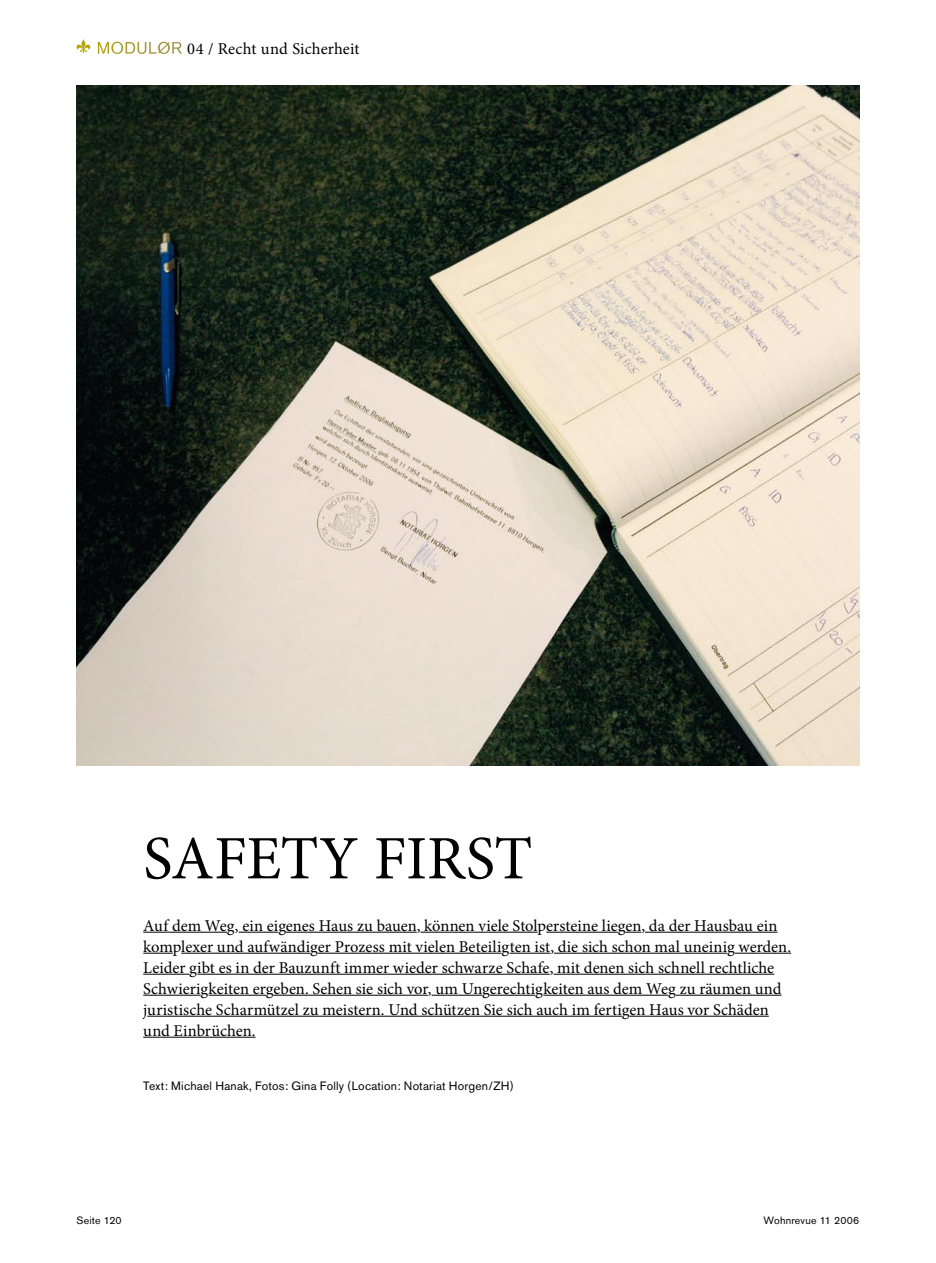
<style>
.page{position:relative;width:936px;height:1263px;background:#fff}
.page>*{position:absolute;margin:0;border:0;box-sizing:border-box;transform-origin:0 0}
.t1{font:61.65px "Minion Pro";color:#000}
.t2{font:16.5px/21px "Minion Pro";color:#000}
.t3{font:12px "Akzidenz Grotesk BE";letter-spacing:.015em;color:#000}
.t4{font:10.5px "Akzidenz Grotesk BE";letter-spacing:.02em;color:#000}
.s1{font-family:"Akzidenz Grotesk BE";color:#fff}
</style>
<div class="page">
<hr style="left:143px;top:932px;width:84px;height:1px;background:#000">
<hr style="left:239px;top:932px;width:39px;height:1px;background:#000">
<hr style="left:286px;top:932px;width:130px;height:1px;background:#000">
<hr style="left:420px;top:932px;width:117px;height:1px;background:#000">
<hr style="left:546px;top:932px;width:71px;height:1px;background:#000">
<svg style="left:625px;top:932px;width:16px;height:1px"></svg>
<hr style="left:645px;top:932px;width:132px;height:1px;background:#000">
<hr style="left:143px;top:953px;width:30px;height:1px;background:#000">
<hr style="left:181px;top:953px;width:129px;height:1px;background:#000">
<hr style="left:318px;top:953px;width:183px;height:1px;background:#000">
<hr style="left:509px;top:953px;width:41px;height:1px;background:#000">
<hr style="left:554px;top:953px;width:173px;height:1px;background:#000">
<hr style="left:734px;top:953px;width:57px;height:1px;background:#000">
<hr style="left:143px;top:974px;width:46px;height:1px;background:#000">
<hr style="left:197px;top:974px;width:352px;height:1px;background:#000">
<hr style="left:553px;top:974px;width:221px;height:1px;background:#000">
<hr style="left:143px;top:995px;width:57px;height:1px;background:#000">
<hr style="left:209px;top:995px;width:57px;height:1px;background:#000">
<hr style="left:273px;top:995px;width:155px;height:1px;background:#000">
<hr style="left:431px;top:995px;width:51px;height:1px;background:#000">
<hr style="left:490px;top:995px;width:45px;height:1px;background:#000">
<hr style="left:543px;top:995px;width:125px;height:1px;background:#000">
<hr style="left:676px;top:995px;width:105px;height:1px;background:#000">
<hr style="left:147px;top:1016px;width:475px;height:1px;background:#000">
<hr style="left:629px;top:1016px;width:139px;height:1px;background:#000">
<hr style="left:143px;top:1037px;width:112px;height:1px;background:#000">
<img style="left:77px;top:85px;width:782px;height:680px">
<p class="t2" style="left:97px;top:38px;width:264px"><span class="s1">MODULØR</span> 04 / Recht und Sicherheit</p>
<h1 class="t1" style="left:143px;top:817px;width:35px">safe</h1>
<h1 class="t1" style="left:280px;top:817px;width:253px">ty first</h1>
<p class="t2" style="left:143px;top:915px;width:649px">Auf dem Weg, ein eigenes Haus zu bauen, können viele Stolpersteine liegen, da der Hausbau ein komplexer und aufwändiger Prozess mit vielen Beteiligten ist, die sich schon mal uneinig werden.<br>Leider gibt es in der Bauzunft immer wieder schwarze Schafe, mit denen sich schnell rechtliche Schwierigkeiten ergeben. Sehen sie sich vor, um Ungerechtigkeiten aus dem Weg zu räumen und juristische Scharmützel zu meistern. Und schützen Sie sich auch im fertigen Haus vor Schäden und Einbrüchen.</p>
<p class="t3" style="left:143px;top:1078px;width:372px">Text: Michael Hanak, Fotos: Gina Folly (Location: Notariat Horgen/ZH)</p>
<p class="t4" style="left:77px;top:1214px;width:47px">Seite 120</p>
<p class="t4" style="left:763px;top:1214px;width:97px">Wohnrevue 11 2006</p>
</div>
